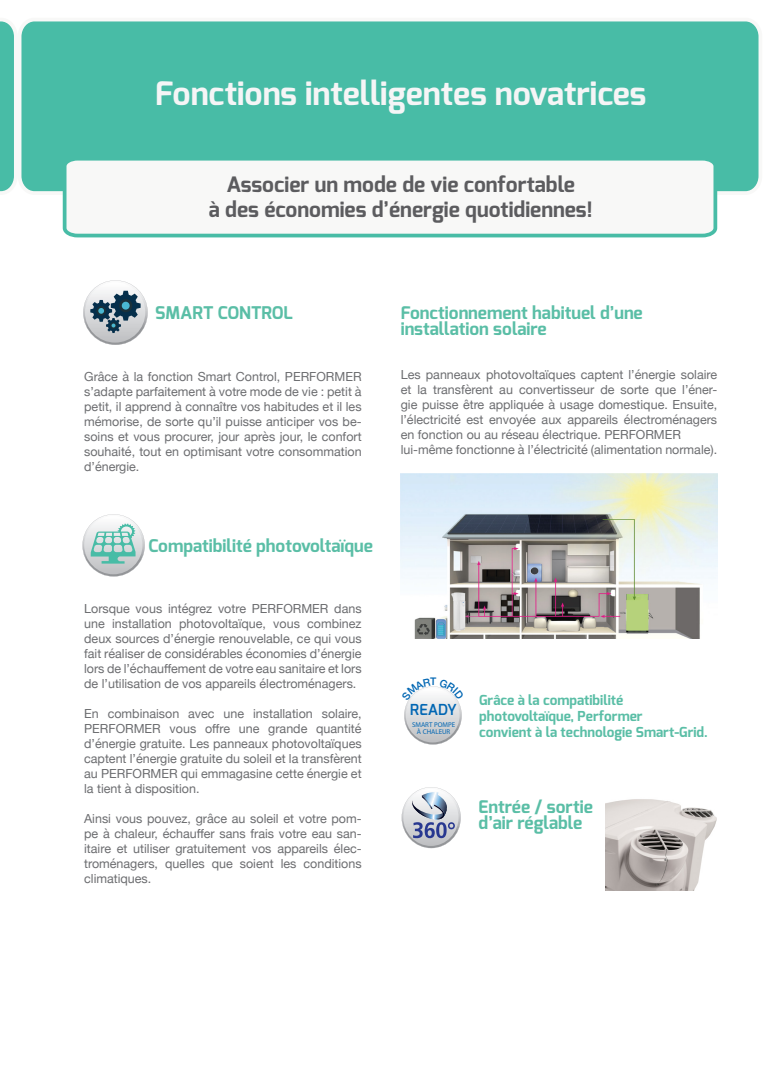
<style>
.page{position:relative;width:780px;height:1088px;background:#fff}
.page>*{position:absolute;margin:0;border:0;box-sizing:border-box;transform-origin:0 0}
.t1{font:700 32.5px "Exo";color:#f5f5f6}
.t2{font:700 21.25px "Exo";color:#5c5c5f}
.t3{font:700 17.5px/16.2px "Exo";color:#5abea6}
.t4{font:600 15.12px "Exo";color:#0166b3}
.t5{font:700 13.75px "Exo";color:#5abea6}
.t6{font:12.5px/15px "Helvetica Neue";color:#6c6d70;text-align:justify}
.t7{font:500 10.5px "Helvetica Neue";color:#0166b3}
.t8{font:7px/7px "Myriad Pro";color:#0166b3;text-align:center}
</style>
<div class="page">
<div style="left:0;top:21px;width:14px;height:171px;background:#48bca6"></div>
<div style="left:21px;top:21px;width:738px;height:171px;background:#48bca6"></div>
<svg style="left:61px;top:155px;width:658px;height:83px"></svg>
<svg style="left:83px;top:280px;width:65px;height:65px"></svg>
<svg style="left:82px;top:514px;width:63px;height:62px"></svg>
<svg style="left:401px;top:787px;width:60px;height:61px"></svg>
<img style="left:605px;top:799px;width:112px;height:91px">
<img style="left:400px;top:474px;width:317px;height:165px">
<svg style="left:404px;top:686px;width:58px;height:58px"></svg>
<p class="t1" style="left:155px;top:73px;width:492px">Fonctions intelligentes novatrices</p>
<p class="t2" style="left:226px;top:170px;width:350px">Associer un mode de vie confortable</p>
<p class="t2" style="left:209px;top:196px;width:385px">à des économies d’énergie quotidiennes!</p>
<p class="t3" style="left:155px;top:304px;width:139px">SMART CONTROL</p>
<p class="t6" style="left:84px;top:370px;width:279px">Grâce à la fonction Smart Control, PERFORMER s’adapte parfaitement à votre mode de vie : petit à petit, il apprend à connaître vos habitudes et il les mémorise, de sorte qu’il puisse anticiper vos be&shy;soins et vous procurer, jour après jour, le confort souhaité, tout en optimisant votre consommation d’énergie.</p>
<p class="t3" style="left:148px;top:537px;width:226px">Compatibilité photovoltaïque</p>
<p class="t6" style="left:84px;top:601px;width:279px">Lorsque vous intégrez votre PERFORMER dans une installation photovoltaïque, vous combinez deux sources d’énergie renouvelable, ce qui vous fait réaliser de considérables économies d’énergie lors de l’échauffement de votre eau sanitaire et lors de l’utilisation de vos appareils électroménagers.</p>
<p class="t6" style="left:84px;top:706px;width:279px">En combinaison avec une installation solaire, PERFORMER vous offre une grande quantité d’énergie gratuite. Les panneaux photovoltaïques captent l’énergie gratuite du soleil et la transfèrent au PERFORMER qui emmagasine cette énergie et la tient à disposition.</p>
<p class="t6" style="left:84px;top:811px;width:279px">Ainsi vous pouvez, grâce au soleil et votre pom&shy;pe à chaleur, échauffer sans frais votre eau san&shy;itaire et utiliser gratuitement vos appareils élec&shy;troménagers, quelles que soient les conditions climatiques.</p>
<p class="t3" style="left:400px;top:304px;width:243px">Fonctionnement habituel d’une installation solaire</p>
<p class="t6" style="left:400px;top:367px;width:318px">Les panneaux photovoltaïques captent l’énergie solaire et la transfèrent au convertisseur de sorte que l’éner&shy;gie puisse être appliquée à usage domestique. Ensuite, l’électricité est envoyée aux appareils électroménagers en fonction ou au réseau électrique. PERFORMER</p>
<p class="t6" style="left:400px;top:442px;width:318px">lui-même fonctionne à l’électricité (alimentation normale).</p>
<p class="t7" style="left:430px;top:673px;width:8px">T</p>
<p class="t4" style="left:410px;top:699px;width:48px">READY</p>
<p class="t8" style="left:412px;top:721px;width:44px">SMART POMPE<br>À CHALEUR</p>
<p class="t5" style="left:479px;top:691px;width:145px">Grâce à la compatibilité</p>
<p class="t5" style="left:479px;top:707px;width:165px">photovoltaïque, Performer</p>
<p class="t5" style="left:479px;top:723px;width:230px">convient à la technologie Smart-Grid.</p>
<p class="t3" style="left:478px;top:798px;width:116px">Entrée / sortie</p>
<p class="t3" style="left:478px;top:815px;width:105px">d’air réglable</p>
</div>
